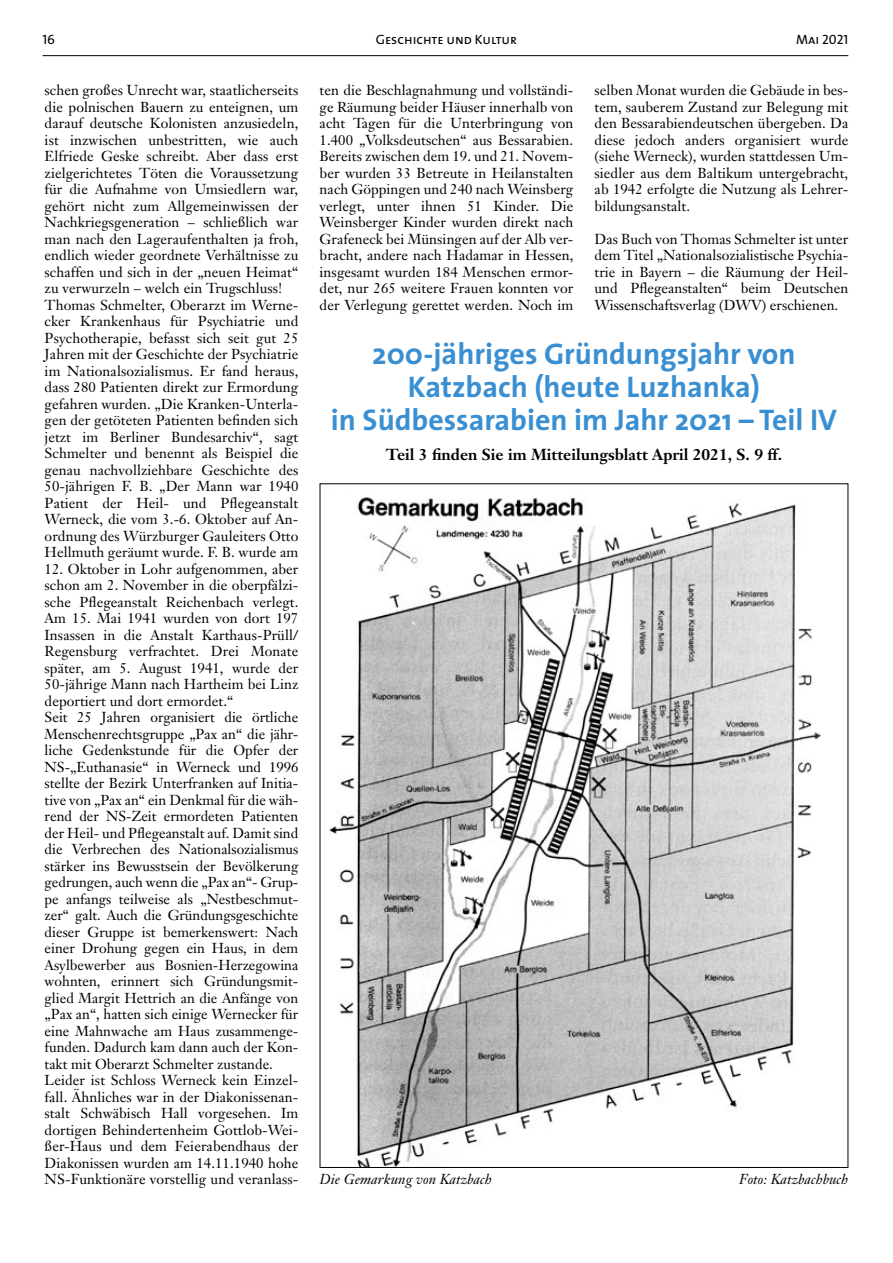
<style>
.page{position:relative;width:893px;height:1263px;background:#fff}
.page>*{position:absolute;margin:0;border:0;box-sizing:border-box;transform-origin:0 0}
.t1{font:700 30px/33px "The Sans";color:#398fd1;text-align:center}
.t2{font:700 15.75px "Janson Text";color:#000}
.t3{font:14.25px/16.5px "Janson Text";letter-spacing:.005em;color:#000;text-align:justify}
.t4{font:italic 14.25px "Janson Text";letter-spacing:.005em;color:#000}
.t5{font:13.5px "The Sans Caps";color:#000}
</style>
<div class="page">
<hr style="left:43px;top:55px;width:805px;height:1px;background:#000">
<img style="left:329px;top:497px;width:492px;height:669px">
<p class="t5" style="left:43px;top:28px;width:14px">16</p>
<p class="t5" style="left:376px;top:28px;width:143px">Geschichte und Kultur</p>
<p class="t5" style="left:796px;top:28px;width:54px">Mai 2021</p>
<p class="t3" style="left:45px;top:82px;width:255px;text-align:left">schen großes Unrecht war, staatlicherseits die polnischen Bauern zu enteignen, um darauf deutsche Kolonisten anzusiedeln, ist inzwischen unbestritten, wie auch Elfriede Geske schreibt. Aber dass erst zielgerichtetes Töten die Voraussetzung für die Aufnahme von Umsiedlern war, gehört nicht zum Allgemeinwissen der Nachkriegsgeneration – schließlich war man nach den Lageraufenthalten ja froh, endlich wieder geordnete Verhältnisse zu schaffen und sich in der „neuen Heimat“ zu verwurzeln – welch ein Trugschluss!<br>Thomas Schmelter, Oberarzt im Werne&shy;cker Krankenhaus für Psychiatrie und Psychotherapie, befasst sich seit gut 25<br>Jahren mit der Geschichte der Psychiatrie im Nationalsozialismus. Er fand heraus, dass 280 Patienten direkt zur Ermordung gefahren wurden. „Die Kranken-Unterla&shy;gen der getöteten Patienten befinden sich jetzt im Berliner Bundesarchiv“, sagt Schmelter und benennt als Beispiel die genau nachvollziehbare Geschichte des 50-jährigen F. B. „Der Mann war 1940<br>Patient der Heil- und Pflegeanstalt Werneck, die vom 3.-6. Oktober auf An&shy;ordnung des Würzburger Gauleiters Otto Hellmuth geräumt wurde. F. B. wurde am</p>
<p class="t3" style="left:45px;top:560px;width:255px;text-align:left">12. Oktober in Lohr aufgenommen, aber schon am 2. November in die oberpfälzi&shy;sche Pflegeanstalt Reichenbach verlegt.<br>Am 15. Mai 1941 wurden von dort 197<br>Insassen in die Anstalt Karthaus-Prüll/ Regensburg verfrachtet. Drei Monate später, am 5. August 1941, wurde der 50-jährige Mann nach Hartheim bei Linz deportiert und dort ermordet.“<br>Seit 25 Jahren organisiert die örtliche Menschenrechtsgruppe „Pax an“ die jähr&shy;liche Gedenkstunde für die Opfer der NS-„Euthanasie“ in Werneck und 1996 stellte der Bezirk Unterfranken auf Initia&shy;tive von „Pax an“ ein Denkmal für die wäh&shy;rend der NS-Zeit ermordeten Patienten der Heil- und Pflegeanstalt auf. Damit sind die Verbrechen des Nationalsozialismus stärker ins Bewusstsein der Bevölkerung gedrungen, auch wenn die „Pax an“- Grup&shy;pe anfangs teilweise als „Nestbeschmut&shy;zer“ galt. Auch die Gründungsgeschichte dieser Gruppe ist bemerkenswert: Nach einer Drohung gegen ein Haus, in dem Asylbewerber aus Bosnien-Herzegowina wohnten, erinnert sich Gründungsmit&shy;glied Margit Hettrich an die Anfänge von „Pax an“, hatten sich einige Wernecker für eine Mahnwache am Haus zusammenge&shy;funden. Dadurch kam dann auch der Kon&shy;takt mit Oberarzt Schmelter zustande.<br>Leider ist Schloss Werneck kein Einzel&shy;fall. Ähnliches war in der Diakonissenan&shy;stalt Schwäbisch Hall vorgesehen. Im dortigen Behindertenheim Gottlob-Wei&shy;ßer-Haus und dem Feierabendhaus der Diakonissen wurden am 14.11.1940 hohe NS-Funktionäre vorstellig und veranlass-</p>
<p class="t3" style="left:320px;top:82px;width:255px">ten die Beschlagnahmung und vollständi&shy;ge Räumung beider Häuser innerhalb von acht Tagen für die Unterbringung von 1.400 „Volksdeutschen“ aus Bessarabien.<br>Bereits zwischen dem 19. und 21. Novem&shy;ber wurden 33 Betreute in Heilanstalten nach Göppingen und 240 nach Weinsberg verlegt, unter ihnen 51 Kinder. Die Weinsberger Kinder wurden direkt nach Grafeneck bei Münsingen auf der Alb ver&shy;bracht, andere nach Hadamar in Hessen, insgesamt wurden 184 Menschen ermor&shy;det, nur 265 weitere Frauen konnten vor der Verlegung gerettet werden. Noch im</p>
<p class="t3" style="left:595px;top:82px;width:255px">selben Monat wurden die Gebäude in bes&shy;tem, sauberem Zustand zur Belegung mit den Bessarabiendeutschen übergeben. Da diese jedoch anders organisiert wurde (siehe Werneck), wurden stattdessen Um&shy;siedler aus dem Baltikum untergebracht, ab 1942 erfolgte die Nutzung als Lehrer&shy;bildungsanstalt.</p>
<p class="t3" style="left:595px;top:230px;width:255px">Das Buch von Thomas Schmelter ist unter dem Titel „Nationalsozialistische Psychia&shy;trie in Bayern – die Räumung der Heil&shy;und Pflegeanstalten“ beim Deutschen Wissenschaftsverlag (DWV) erschienen.</p>
<h1 class="t1" style="left:331px;top:337px;width:508px">200-jähriges Gründungsjahr von<br>Katzbach (heute Luzhanka)<br>in Südbessarabien im Jahr 2021 – Teil IV</h1>
<p class="t2" style="left:386px;top:444px;width:398px">Teil 3 finden Sie im Mitteilungsblatt April 2021, S. 9 ff.</p>
<p class="t4" style="left:320px;top:1170px;width:174px">Die Gemarkung von Katzbach</p>
<p class="t4" style="left:739px;top:1170px;width:111px">Foto: Katzbachbuch</p>
</div>
